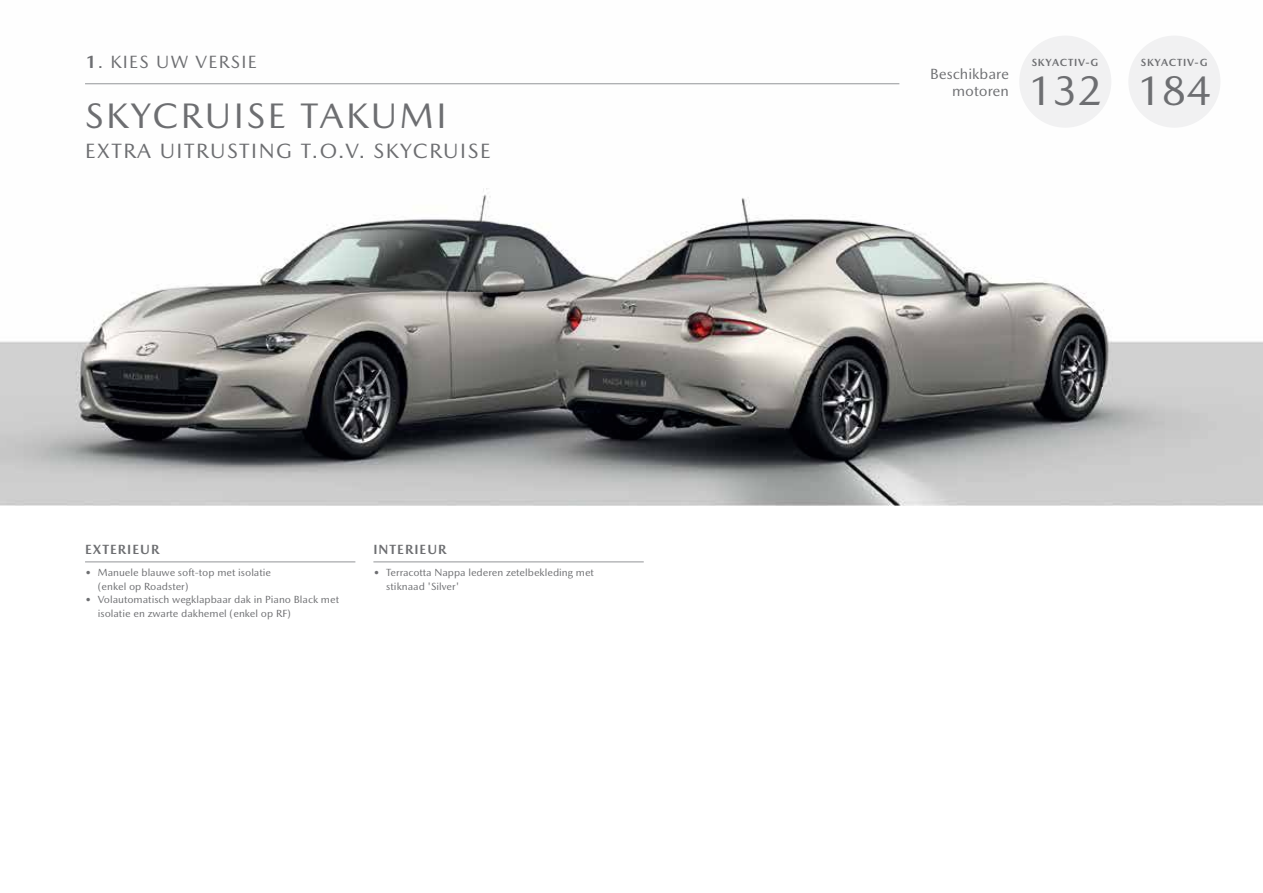
<style>
.page{position:relative;width:1263px;height:893px;background:#fff}
.page>*{position:absolute;margin:0;border:0;box-sizing:border-box;transform-origin:0 0}
.t1{font:42px "Mazda Type";color:#6d6e71}
.t2{font:36px "Mazda Type";letter-spacing:.075em;color:#6d6e71}
.t3{font:21px "Mazda Type";letter-spacing:.075em;color:#6d6e71}
.t4{font:18px "Mazda Type";letter-spacing:.075em;color:#6d6e71}
.t5{font:15px/16.5px "Mazda Type";color:#6d6e71;text-align:right}
.t6{font:700 13.5px "Mazda Type Cyrillic";letter-spacing:.075em;color:#6d6e71}
.t7{font:10.5px/13.5px "Mazda Type Cyrillic";color:#6d6e71}
.t8{font:700 10.5px "Mazda Type";letter-spacing:.075em;color:#6d6e71}
.s1{font-weight:700}
</style>
<div class="page">
<img style="left:0;top:36px;width:1263px;height:469px">
<hr style="left:85px;top:562px;width:270px;height:1px;background:#939598">
<hr style="left:373px;top:562px;width:271px;height:1px;background:#939598">
<hr style="left:85px;top:84px;width:814px;height:1px;background:#939598">
<div style="left:1019px;top:36px;width:92px;height:92px;background:#f1f1f2;border-radius:50%"></div>
<div style="left:1128px;top:36px;width:92px;height:92px;background:#f1f1f2;border-radius:50%"></div>
<h3 class="t4" style="left:85px;top:51px;width:173px"><span class="s1">1</span>. KIES UW VERSIE</h3>
<h2 class="t2" style="left:85px;top:94px;width:363px">SKYCRUISE TAKUMI</h2>
<h3 class="t3" style="left:85px;top:138px;width:407px">EXTRA UITRUSTING T.O.V. SKYCRUISE</h3>
<p class="t6" style="left:85px;top:541px;width:76px">EXTERIEUR</p>
<p class="t7" style="left:98px;top:566px;width:175px;text-indent:-13px">• Manuele blauwe soft-top met isolatie (enkel op Roadster)</p>
<p class="t7" style="left:98px;top:593px;width:243px;text-indent:-13px">• Volautomatisch wegklapbaar dak in Piano Black met isolatie en zwarte dakhemel (enkel op RF)</p>
<p class="t6" style="left:373px;top:541px;width:75px">INTERIEUR</p>
<p class="t7" style="left:386px;top:566px;width:209px;text-indent:-13px">• Terracotta Nappa lederen zetelbekleding met stiknaad 'Silver'</p>
<h3 class="t5" style="left:930px;top:66px;width:80px">Beschikbare motoren</h3>
<p class="t8" style="left:1032px;top:56px;width:68px">SKYACTIV-G</p>
<h1 class="t1" style="left:1028px;top:66px;width:75px">132</h1>
<p class="t8" style="left:1141px;top:56px;width:68px">SKYACTIV-G</p>
<h1 class="t1" style="left:1137px;top:66px;width:75px">184</h1>
</div>
